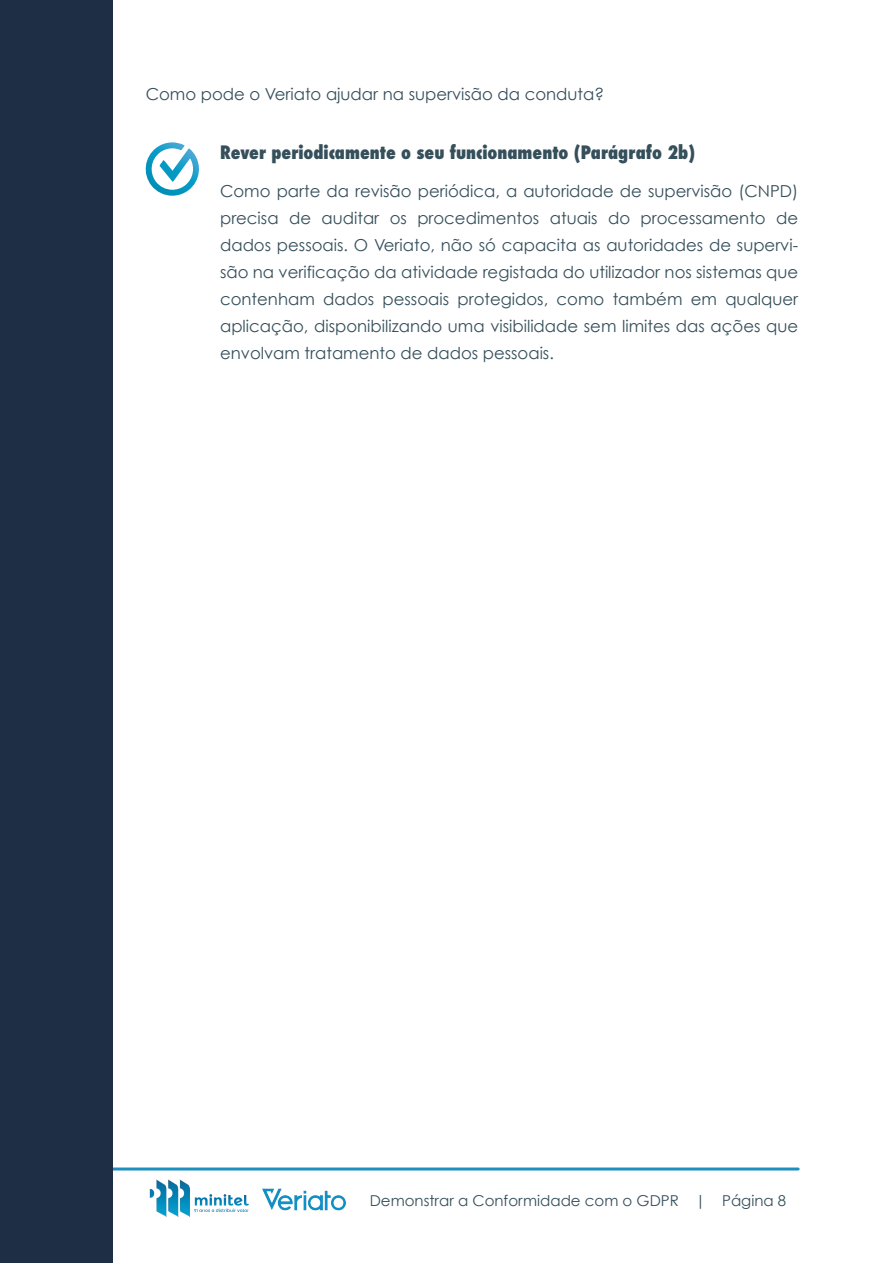
<style>
.page{position:relative;width:893px;height:1263px;background:#fff}
.page>*{position:absolute;margin:0;border:0;box-sizing:border-box;transform-origin:0 0}
.t1{font:800 condensed 18px "Futura";color:#354f5b}
.t2{font:16.5px/27px "Century Gothic";color:#354f5b;text-align:justify}
.t3{font:15px "Century Gothic";color:#354f5b}
</style>
<div class="page">
<img style="left:262px;top:1188px;width:84px;height:23px">
<img style="left:149px;top:1170px;width:102px;height:47px">
<hr style="left:110px;top:1167px;width:688px;height:3px;background:#1d90be">
<div style="left:0;top:0;width:112px;height:1263px;background:#1e2f45"></div>
<svg style="left:145px;top:142px;width:54px;height:54px"></svg>
<p class="t2" style="left:146px;top:80px;width:460px">Como pode o Veriato ajudar na supervisão da conduta?</p>
<p class="t1" style="left:220px;top:140px;width:477px">Rever periodicamente o seu funcionamento (Parágrafo 2b)</p>
<p class="t2" style="left:220px;top:178px;width:580px">Como parte da revisão periódica, a autoridade de supervisão (CNPD) precisa de auditar os procedimentos atuais do processamento de dados pessoais. O Veriato, não só capacita as autoridades de supervi&shy;são na verificação da atividade registada do utilizador nos sistemas que contenham dados pessoais protegidos, como também em qualquer aplicação, disponibilizando uma visibilidade sem limites das ações que envolvam tratamento de dados pessoais.</p>
<p class="t3" style="left:370px;top:1191px;width:418px">Demonstrar a Conformidade com o GDPR | Página 8</p>
</div>
